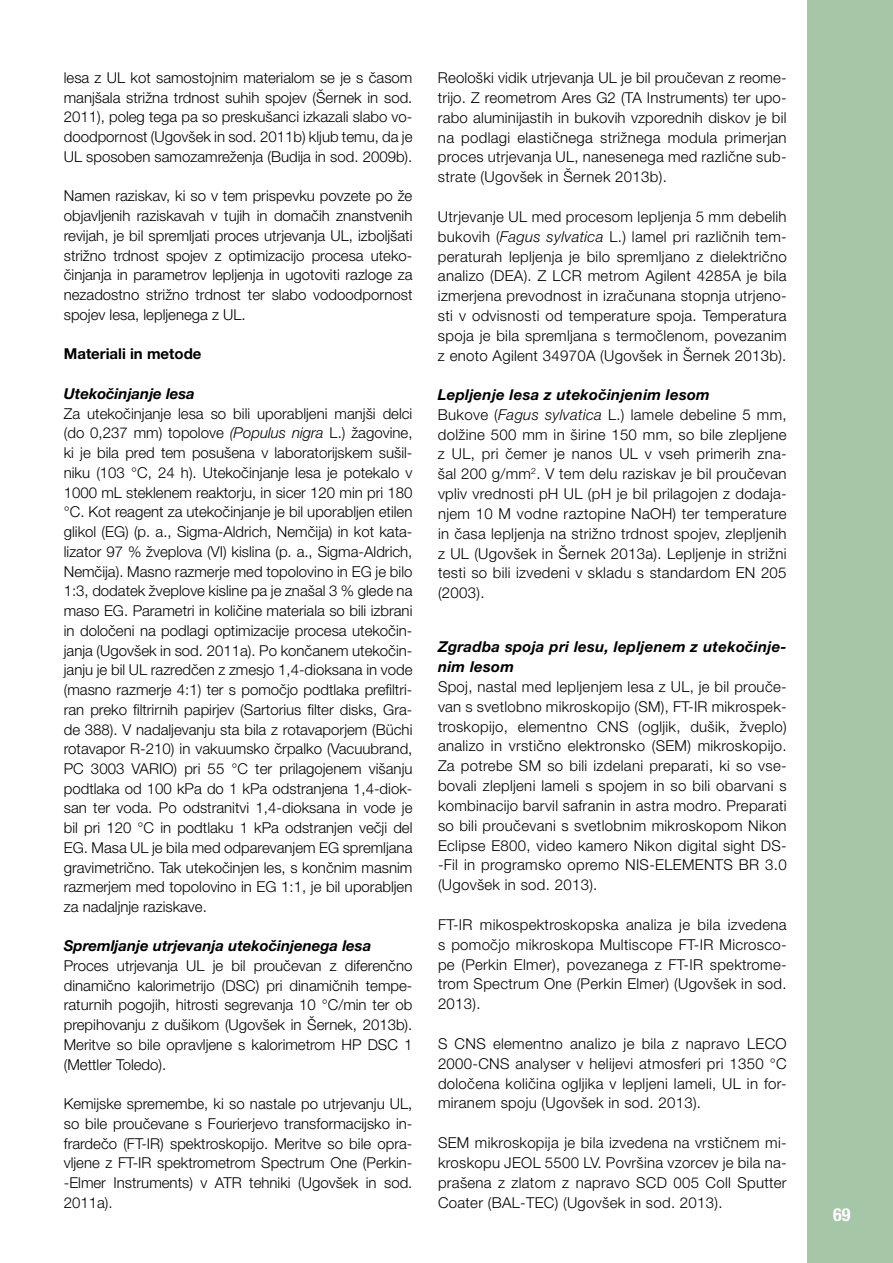
<style>
.page{position:relative;width:893px;height:1263px;background:#fff}
.page>*{position:absolute;margin:0;border:0;box-sizing:border-box;transform-origin:0 0}
.t1{font:700 condensed 18px "Helvetica Neue LT Pro";color:#fff}
.t2{font:300 15px/19.8px "Helvetica Neue LT Pro";letter-spacing:.02em;color:#000;text-align:justify}
.t3{font:italic 700 15px "Helvetica Neue LT Pro";color:#000}
.t4{font:italic 700 15px/19.8px "Helvetica Neue LT Pro";letter-spacing:.02em;color:#000}
.t5{font:700 15px "Helvetica Neue LT Pro";color:#000}
.s1{font-style:italic}
.s2{font-weight:700;font-style:italic}
</style>
<div class="page">
<div style="left:808px;top:0;width:85px;height:1263px;background:#a5c6a7"></div>
<p class="t2" style="left:64px;top:69px;width:350px">lesa z UL kot samostojnim materialom se je s časom manjšala strižna trdnost suhih spojev (Šernek in sod.<br>2011), poleg tega pa so preskušanci izkazali slabo vo&shy;doodpornost (Ugovšek in sod. 2011b) kljub temu, da je UL sposoben samozamreženja (Budija in sod. 2009b).</p>
<p class="t2" style="left:64px;top:188px;width:350px">Namen raziskav, ki so v tem prispevku povzete po že objavljenih raziskavah v tujih in domačih znanstvenih revijah, je bil spremljati proces utrjevanja UL, izboljšati strižno trdnost spojev z optimizacijo procesa uteko&shy;činjanja in parametrov lepljenja in ugotoviti razloge za nezadostno strižno trdnost ter slabo vodoodpornost spojev lesa, lepljenega z UL.</p>
<p class="t5" style="left:64px;top:345px;width:139px">Materiali in metode</p>
<p class="t3" style="left:64px;top:388px;width:133px">Utekočinjanje lesa</p>
<p class="t2" style="left:64px;top:405px;width:350px">Za utekočinjanje lesa so bili uporabljeni manjši delci (do 0,237 mm) topolove <span class="s1">(Populus nigra</span> L.) žagovine, ki je bila pred tem posušena v laboratorijskem sušil&shy;niku (103 °C, 24 h). Utekočinjanje lesa je potekalo v 1000 mL steklenem reaktorju, in sicer 120 min pri 180 °C. Kot reagent za utekočinjanje je bil uporabljen etilen glikol (EG) (p. a., Sigma-Aldrich, Nemčija) in kot kata&shy;lizator 97 % žveplova (VI) kislina (p. a., Sigma-Aldrich, Nemčija). Masno razmerje med topolovino in EG je bilo 1:3, dodatek žveplove kisline pa je znašal 3 % glede na maso EG. Parametri in količine materiala so bili izbrani in določeni na podlagi optimizacije procesa utekočin&shy;janja (Ugovšek in sod. 2011a). Po končanem utekočin&shy;janju je bil UL razredčen z zmesjo 1,4-dioksana in vode (masno razmerje 4:1) ter s pomočjo podtlaka prefiltri&shy;ran preko filtrirnih papirjev (Sartorius filter disks, Gra&shy;de 388). V nadaljevanju sta bila z rotavaporjem (Büchi rotavapor R-210) in vakuumsko črpalko (Vacuubrand, PC 3003 VARIO) pri 55 °C ter prilagojenem višanju podtlaka od 100 kPa do 1 kPa odstranjena 1,4-diok&shy;san ter voda. Po odstranitvi 1,4-dioksana in vode je bil pri 120 °C in podtlaku 1 kPa odstranjen večji del EG. Masa UL je bila med odparevanjem EG spremljana gravimetrično. Tak utekočinjen les, s končnim masnim razmerjem med topolovino in EG 1:1, je bil uporabljen za nadaljnje raziskave.</p>
<p class="t3" style="left:64px;top:940px;width:309px">Spremljanje utrjevanja utekočinjenega lesa</p>
<p class="t2" style="left:64px;top:957px;width:350px">Proces utrjevanja UL je bil proučevan z diferenčno dinamično kalorimetrijo (DSC) pri dinamičnih tempe&shy;raturnih pogojih, hitrosti segrevanja 10 °C/min ter ob prepihovanju z dušikom (Ugovšek in Šernek, 2013b).<br>Meritve so bile opravljene s kalorimetrom HP DSC 1 (Mettler Toledo).</p>
<p class="t2" style="left:64px;top:1095px;width:350px">Kemijske spremembe, ki so nastale po utrjevanju UL, so bile proučevane s Fourierjevo transformacijsko in&shy;frardečo (FT-IR) spektroskopijo. Meritve so bile opra&shy;vljene z FT-IR spektrometrom Spectrum One (Perkin--Elmer Instruments) v ATR tehniki (Ugovšek in sod.<br>2011a).</p>
<p class="t2" style="left:438px;top:69px;width:350px">Reološki vidik utrjevanja UL je bil proučevan z reome&shy;trijo. Z reometrom Ares G2 (TA Instruments) ter upo&shy;rabo aluminijastih in bukovih vzporednih diskov je bil na podlagi elastičnega strižnega modula primerjan proces utrjevanja UL, nanesenega med različne sub&shy;strate (Ugovšek in Šernek 2013b).</p>
<p class="t2" style="left:438px;top:208px;width:350px">Utrjevanje UL med procesom lepljenja 5 mm debelih bukovih (<span class="s1">Fagus sylvatica</span> L.) lamel pri različnih tem&shy;peraturah lepljenja je bilo spremljano z dielektrično analizo (DEA). Z LCR metrom Agilent 4285A je bila izmerjena prevodnost in izračunana stopnja utrjeno&shy;sti v odvisnosti od temperature spoja. Temperatura spoja je bila spremljana s termočlenom, povezanim z enoto Agilent 34970A (Ugovšek in Šernek 2013b).</p>
<p class="t2" style="left:438px;top:386px;width:350px;text-align:left"><span class="s2">Lepljenje lesa z utekočinjenim lesom<br></span>Bukove (<span class="s1">Fagus sylvatica</span> L.) lamele debeline 5 mm, dolžine 500 mm in širine 150 mm, so bile zlepljene z UL, pri čemer je nanos UL v vseh primerih zna&shy;šal 200 g/mm<sup>2</sup>. V tem delu raziskav je bil proučevan vpliv vrednosti pH UL (pH je bil prilagojen z dodaja&shy;njem 10 M vodne raztopine NaOH) ter temperature in časa lepljenja na strižno trdnost spojev, zlepljenih z UL (Ugovšek in Šernek 2013a). Lepljenje in strižni testi so bili izvedeni v skladu s standardom EN 205 (2003).</p>
<p class="t4" style="left:438px;top:638px;width:350px">Zgradba spoja pri lesu, lepljenem z utekočinje&shy;nim lesom</p>
<p class="t2" style="left:438px;top:678px;width:350px">Spoj, nastal med lepljenjem lesa z UL, je bil prouče&shy;van s svetlobno mikroskopijo (SM), FT-IR mikrospek&shy;troskopijo, elementno CNS (ogljik, dušik, žveplo) analizo in vrstično elektronsko (SEM) mikroskopijo.<br>Za potrebe SM so bili izdelani preparati, ki so vse&shy;bovali zlepljeni lameli s spojem in so bili obarvani s kombinacijo barvil safranin in astra modro. Preparati so bili proučevani s svetlobnim mikroskopom Nikon Eclipse E800, video kamero Nikon digital sight DS--Fil in programsko opremo NIS-ELEMENTS BR 3.0 (Ugovšek in sod. 2013).</p>
<p class="t2" style="left:438px;top:916px;width:350px">FT-IR mikospektroskopska analiza je bila izvedena s pomočjo mikroskopa Multiscope FT-IR Microsco&shy;pe (Perkin Elmer), povezanega z FT-IR spektrome&shy;trom Spectrum One (Perkin Elmer) (Ugovšek in sod.<br>2013).</p>
<p class="t2" style="left:438px;top:1035px;width:350px">S CNS elementno analizo je bila z napravo LECO 2000-CNS analyser v helijevi atmosferi pri 1350 °C določena količina ogljika v lepljeni lameli, UL in for&shy;miranem spoju (Ugovšek in sod. 2013).</p>
<p class="t2" style="left:438px;top:1134px;width:350px">SEM mikroskopija je bila izvedena na vrstičnem mi&shy;kroskopu JEOL 5500 LV. Površina vzorcev je bila na&shy;prašena z zlatom z napravo SCD 005 Coll Sputter Coater (BAL-TEC) (Ugovšek in sod. 2013).</p>
<p class="t1" style="left:833px;top:1208px;width:19px">69</p>
</div>
